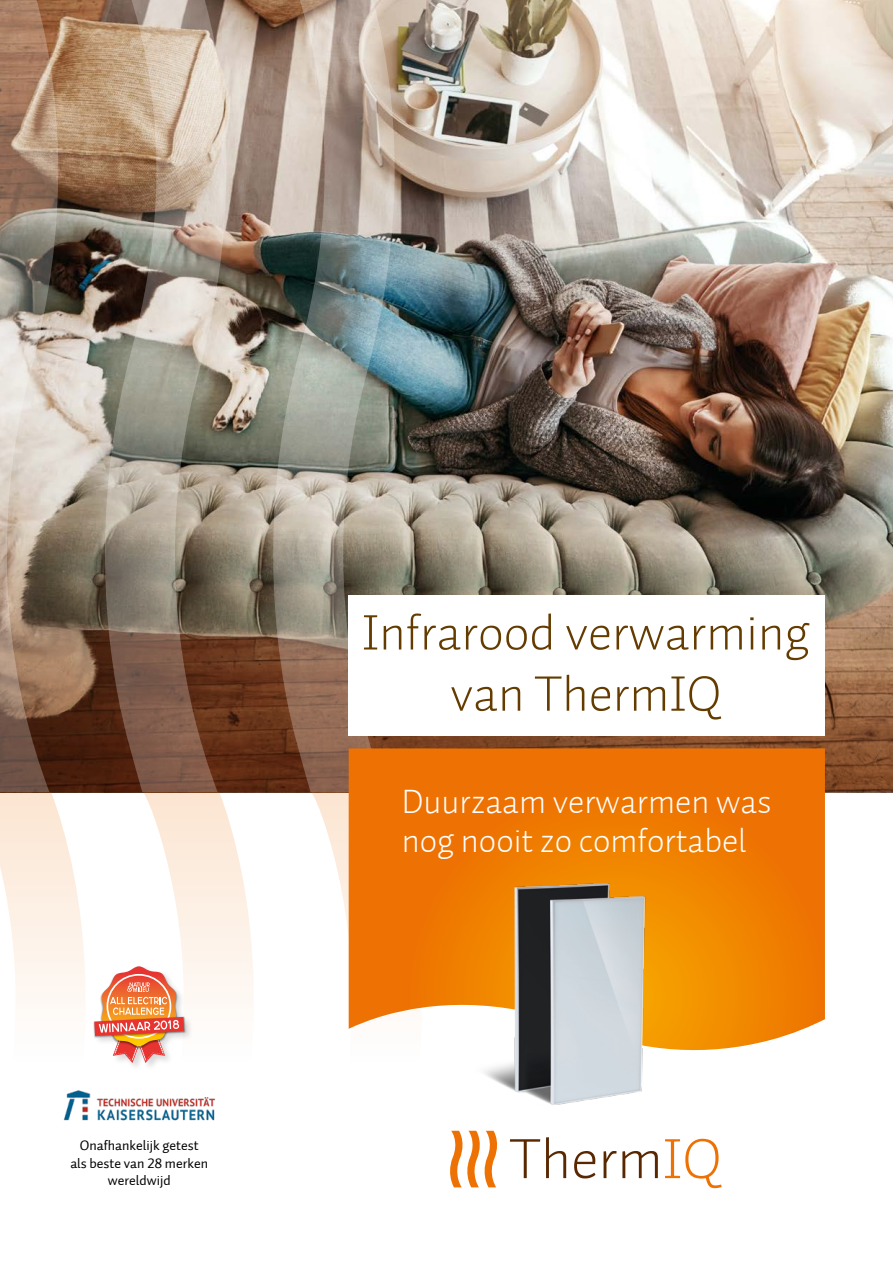
<style>
.page{position:relative;width:893px;height:1263px;background:#fff}
.page>*{position:absolute;margin:0;border:0;box-sizing:border-box;transform-origin:0 0}
.t1{font:51px/61.2px "Auto 1 Light LF";color:#643c00;text-align:center}
.t2{font:34.5px/39px "Auto 1 Light LF";color:#fff}
.t3{font:13.95px/17.4px "Auto 1 Regular LF";color:#000;text-align:center}
</style>
<div class="page">
<img style="left:69px;top:0;width:824px;height:473px">
<svg style="left:69px;top:473px;width:824px;height:319px;background:#84725f"></svg>
<div style="left:349px;top:595px;width:476px;height:141px;background:#fff"></div>
<img style="left:262px;top:0;width:134px;height:792px">
<img style="left:94px;top:0;width:143px;height:792px">
<svg style="left:0;top:0;width:69px;height:792px;background:#a18b79"></svg>
<svg style="left:290px;top:792px;width:59px;height:237px"></svg>
<svg style="left:121px;top:792px;width:144px;height:212px"></svg>
<svg style="left:0;top:792px;width:96px;height:212px"></svg>
<svg style="left:349px;top:748px;width:476px;height:303px;background:#ef7f0f"></svg>
<svg style="left:510px;top:1139px;width:30px;height:39px"></svg>
<svg style="left:546px;top:1137px;width:20px;height:41px"></svg>
<svg style="left:574px;top:1151px;width:21px;height:27px"></svg>
<svg style="left:604px;top:1151px;width:54px;height:27px"></svg>
<svg style="left:665px;top:1139px;width:57px;height:49px"></svg>
<svg style="left:450px;top:1131px;width:47px;height:56px"></svg>
<img style="left:452px;top:860px;width:229px;height:275px">
<img style="left:63px;top:1090px;width:153px;height:31px">
<div style="left:93px;top:965px;width:101px;height:107px;background:#000;opacity:.15"></div>
<img style="left:93px;top:1016px;width:93px;height:23px">
<svg style="left:94px;top:966px;width:90px;height:97px"></svg>
<p class="t3" style="left:70px;top:1137px;width:139px">Onafhankelijk getest als beste van 28 merken wereldwijd</p>
<h1 class="t1" style="left:362px;top:602px;width:449px">Infrarood verwarming van ThermIQ</h1>
<h2 class="t2" style="left:402px;top:782px;width:371px">Duurzaam verwarmen was nog nooit zo comfortabel</h2>
</div>
